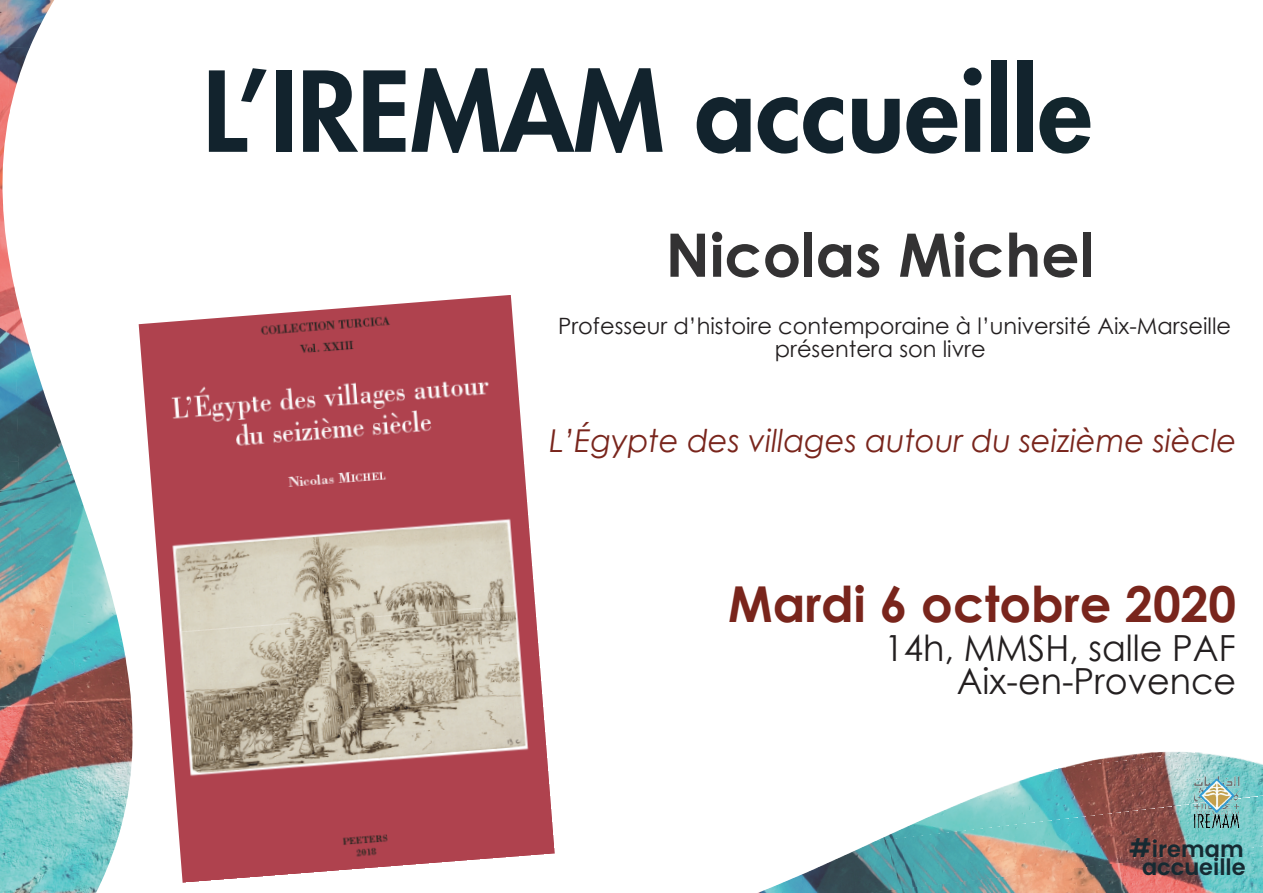
<style>
.page{position:relative;width:1263px;height:893px;background:#fff}
.page>*{position:absolute;margin:0;border:0;box-sizing:border-box;transform-origin:0 0}
.t1{font:800 108px "Futura Std";color:#12232d}
.t2{font:700 60px "Century Gothic";color:#333233}
.t3{font:700 49.5px "Century Gothic";color:#79251c}
.t4{font:36px "Century Gothic";color:#231f20}
.t5{font:italic 31.5px "Century Gothic";color:#79251c}
.t6{font:22.5px "Century Gothic";color:#231f20}
.t7{font:600 22.5px "Poppins";color:#162a32}
.s1{color:#12262d}
.s2{font-size:25.5px}
</style>
<div class="page">
<img style="left:760px;top:841px;width:503px;height:51px">
<img style="left:758px;top:892px;width:118px;height:1px">
<img style="left:876px;top:873px;width:154px;height:20px">
<img style="left:876px;top:752px;width:387px;height:89px">
<img style="left:1030px;top:846px;width:233px;height:47px">
<img style="left:1057px;top:752px;width:138px;height:17px">
<img style="left:1195px;top:776px;width:46px;height:52px">
<img style="left:139px;top:295px;width:416px;height:588px">
<img style="left:0;top:0;width:14px;height:306px">
<img style="left:6px;top:0;width:48px;height:48px">
<img style="left:7px;top:47px;width:23px;height:68px">
<img style="left:14px;top:286px;width:55px;height:607px">
<img style="left:0;top:306px;width:19px;height:155px">
<img style="left:0;top:461px;width:23px;height:155px">
<img style="left:69px;top:464px;width:60px;height:429px">
<img style="left:0;top:616px;width:30px;height:277px">
<img style="left:125px;top:653px;width:8px;height:139px">
<p class="t1" style="left:203px;top:44px;width:890px">L’IREMAM accueill<span class="s1">e</span></p>
<p class="t2" style="left:665px;top:209px;width:430px">Nicolas Michel</p>
<p class="t6" style="left:558px;top:310px;width:674px">Professeur d’histoire contemporaine à l’université Aix-Marseille</p>
<p class="t6" style="left:775px;top:333px;width:212px">présentera son livre</p>
<p class="t5" style="left:550px;top:419px;width:689px">L’Égypte des villages autour du seizième siècle</p>
<p class="t3" style="left:728px;top:566px;width:509px">Mardi 6 octobre 2020</p>
<p class="t4" style="left:884px;top:622px;width:353px">14h, MMSH, salle PAF</p>
<p class="t4" style="left:957px;top:656px;width:281px">Aix-en-Provence</p>
<p class="t7" style="left:1129px;top:836px;width:116px"><span class="s2">#</span>iremam</p>
<p class="t7" style="left:1142px;top:854px;width:105px">accueille</p>
</div>
